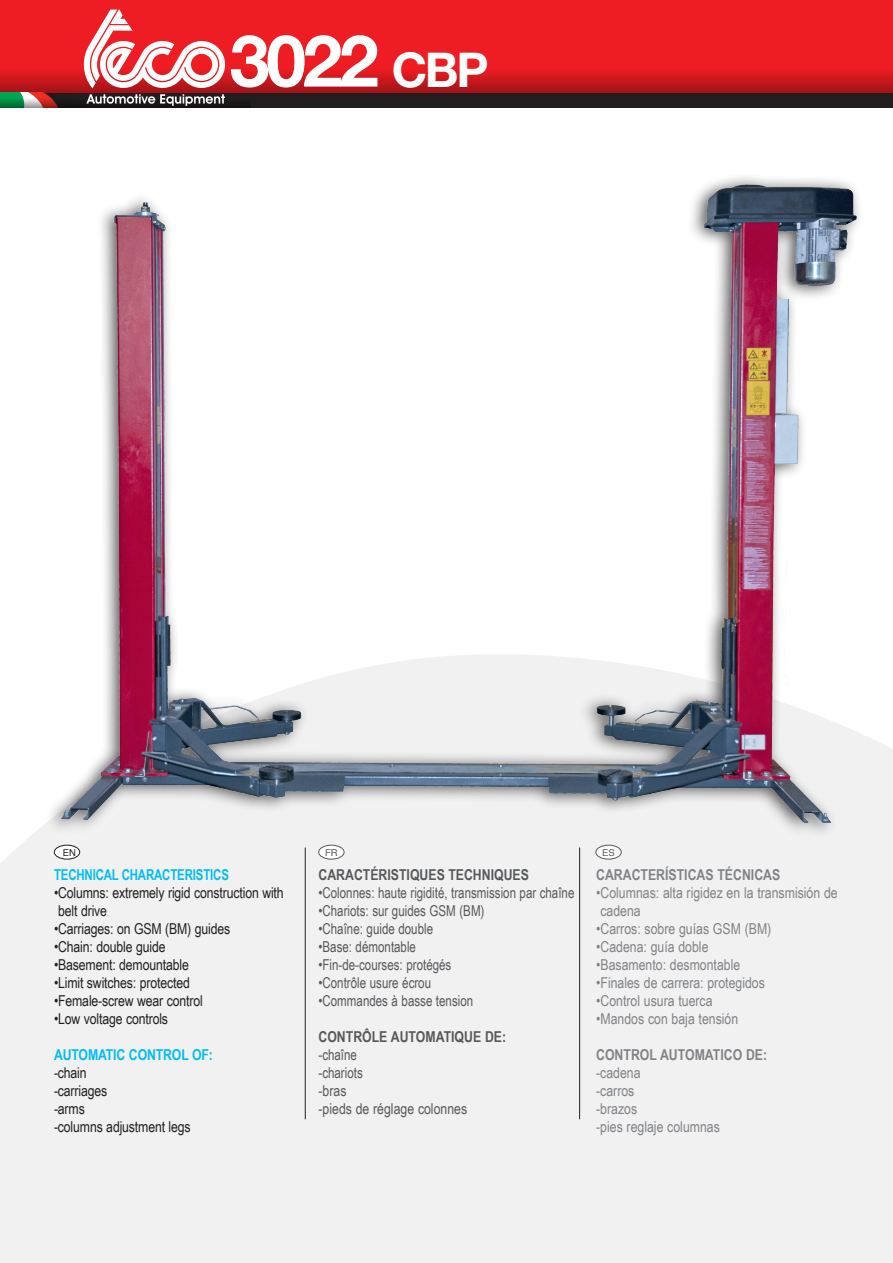
<style>
.page{position:relative;width:893px;height:1263px;background:#fff}
.page>*{position:absolute;margin:0;border:0;box-sizing:border-box;transform-origin:0 0}
.t1{font:700 72px "Helvetica Neue LT Std";color:#fff}
.t2{font:15px/18px "Arial Narrow";letter-spacing:-.01em;color:#231f20}
.t3{font:15px/18px "Arial Narrow";color:#808285}
.t4{font:15px/18px "Arial Narrow";color:#57585a;scale:.94 1}
.t5{font:700 15px "Arial Narrow";color:#57585a}
.t6{font:700 15px "Arial Narrow";color:#808285}
.t7{font:700 15px "Arial Narrow";letter-spacing:-.01em;color:#01bdf2;scale:.93 1}
.t8{font:700 15px "Arial Narrow";letter-spacing:-.01em;color:#01bdf2}
.t9{font:9.45px "Helvetica";color:#57585a}
.t10{font:9.45px "Helvetica";color:#231f20}
.s1{font-size:48px}
</style>
<div class="page">
<div style="left:0;top:0;width:893px;height:68px;background:#ee1d23"></div>
<div style="left:0;top:875px;width:893px;height:388px;background:#f1f1f2"></div>
<svg style="left:225px;top:68px;width:668px;height:25px;background:#c7171c"></svg>
<div style="left:0;top:93px;width:893px;height:15px;background:#231f20"></div>
<div style="left:0;top:97px;width:250px;height:11px;background:#1c1819"></div>
<svg style="left:0;top:10px;width:225px;height:98px"></svg>
<img style="left:0;top:177px;width:893px;height:698px">
<hr style="left:305px;top:847px;width:1px;height:272px;background:#231f20">
<hr style="left:579px;top:847px;width:1px;height:272px;background:#231f20">
<div style="left:54px;top:845px;width:26px;height:14px;background:#fff;border-radius:50%"></div>
<div style="left:54px;top:845px;width:26px;height:14px;border:1px solid #231f20;border-radius:50%"></div>
<div style="left:319px;top:845px;width:25px;height:14px;background:#fff;border-radius:50%"></div>
<div style="left:318px;top:845px;width:26px;height:14px;border:1px solid #57585a;border-radius:50%"></div>
<div style="left:596px;top:845px;width:25px;height:14px;background:#fff;border-radius:50%"></div>
<div style="left:595px;top:845px;width:27px;height:14px;border:1px solid #57585a;border-radius:50%"></div>
<h1 class="t1" style="left:230px;top:16px;width:260px">3022 <span class="s1">CBP</span></h1>
<p class="t10" style="left:63px;top:845px;width:15px">EN</p>
<p class="t7" style="left:54px;top:863px;width:190px">TECHNICAL CHARACTERISTICS</p>
<p class="t2" style="left:54px;top:883px;width:231px">•Columns: extremely rigid construction with belt drive</p>
<p class="t2" style="left:54px;top:919px;width:178px">•Carriages: on GSM (BM) guides</p>
<p class="t2" style="left:54px;top:937px;width:113px">•Chain: double guide</p>
<p class="t2" style="left:54px;top:955px;width:136px">•Basement: demountable</p>
<p class="t2" style="left:54px;top:973px;width:137px">•Limit switches: protected</p>
<p class="t2" style="left:54px;top:991px;width:150px">•Female-screw wear control</p>
<p class="t2" style="left:54px;top:1009px;width:116px">•Low voltage controls</p>
<p class="t8" style="left:54px;top:1043px;width:160px">AUTOMATIC CONTROL OF:</p>
<p class="t2" style="left:54px;top:1063px;width:138px">-chain<br>-carriages<br>-arms<br>-columns adjustment legs</p>
<p class="t9" style="left:325px;top:845px;width:14px">FR</p>
<p class="t9" style="left:602px;top:845px;width:14px">ES</p>
<p class="t5" style="left:318px;top:863px;width:10px">CARAC</p>
<p class="t5" style="left:363px;top:863px;width:66px">TÉRISTIQUES</p>
<p class="t5" style="left:448px;top:863px;width:16px">TECHNI</p>
<p class="t5" style="left:494px;top:863px;width:19px">QUES</p>
<p class="t4" style="left:318px;top:883px;width:274px">•Colonnes: haute rigidité, transmission par chaîne</p>
<p class="t4" style="left:318px;top:901px;width:178px">•Chariots: sur guides GSM (BM)</p>
<p class="t4" style="left:318px;top:919px;width:123px">•Chaîne: guide double</p>
<p class="t4" style="left:318px;top:937px;width:105px">•Base: démontable</p>
<p class="t4" style="left:318px;top:955px;width:143px">•Fin-de-courses: protégés</p>
<p class="t4" style="left:318px;top:973px;width:121px">•Contrôle usure écrou</p>
<p class="t4" style="left:318px;top:991px;width:166px">•Commandes à basse tension</p>
<p class="t5" style="left:318px;top:1025px;width:189px">CONTRÔLE AUTOMATIQUE DE:</p>
<p class="t4" style="left:318px;top:1045px;width:160px">-chaîne<br>-chariots<br>-bras<br>-pieds de réglage colonnes</p>
<p class="t6" style="left:596px;top:863px;width:186px">CARACTERÍSTICAS TÉCNICAS</p>
<p class="t3" style="left:596px;top:883px;width:243px">•Columnas: alta rigidez en la transmisión de cadena</p>
<p class="t3" style="left:596px;top:919px;width:177px">•Carros: sobre guías GSM (BM)</p>
<p class="t3" style="left:596px;top:937px;width:114px">•Cadena: guía doble</p>
<p class="t3" style="left:596px;top:955px;width:146px">•Basamento: desmontable</p>
<p class="t3" style="left:596px;top:973px;width:170px">•Finales de carrera: protegidos</p>
<p class="t3" style="left:596px;top:991px;width:118px">•Control usura tuerca</p>
<p class="t3" style="left:596px;top:1009px;width:144px">•Mandos con baja tensión</p>
<p class="t6" style="left:596px;top:1043px;width:173px">CONTROL AUTOMATICO DE:</p>
<p class="t3" style="left:596px;top:1063px;width:125px">-cadena<br>-carros<br>-brazos<br>-pies reglaje columnas</p>
</div>
